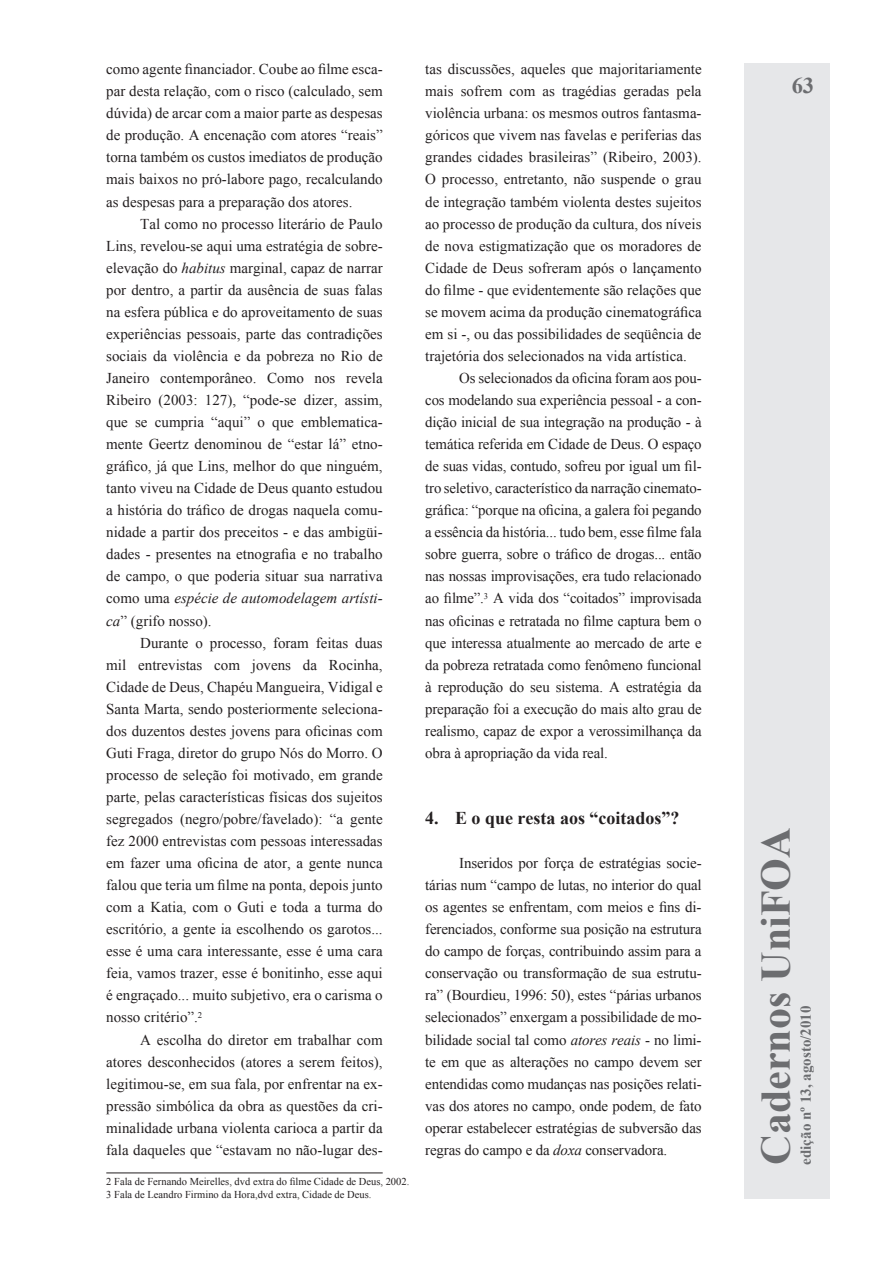
<style>
.page{position:relative;width:893px;height:1263px;background:#fff}
.page>*{position:absolute;margin:0;border:0;box-sizing:border-box;transform-origin:0 0}
.t1{font:700 42px "Times New Roman";color:#6c6d70}
.t2{font:700 22.5px "Times New Roman";color:#6c6d70}
.t3{font:700 18px "Times New Roman";color:#231f20}
.t4{font:15px/22px "Times New Roman";color:#231f20;text-align:justify}
.t5{font:700 15px "Times New Roman";color:#6c6d70}
.t6{font:10.5px/12.6px "Times New Roman";color:#231f20}
.s1{font-style:italic}
</style>
<div class="page">
<div style="left:744px;top:64px;width:85px;height:1135px;background:#e6e7e9"></div>
<hr style="left:106px;top:1172px;width:277px;height:1px;background:#231f20">
<p class="t4" style="left:106px;top:58px;width:278px">como agente financiador. Coube ao filme esca&shy;par desta relação, com o risco (calculado, sem dúvida) de arcar com a maior parte as despesas de produção. A encenação com atores “reais” torna também os custos imediatos de produção mais baixos no pró-labore pago, recalculando as despesas para a preparação dos atores.</p>
<p class="t4" style="left:106px;top:212px;width:278px;text-indent:34px">Tal como no processo literário de Paulo Lins, revelou-se aqui uma estratégia de sobre&shy;elevação do <span class="s1">habitus</span> marginal, capaz de narrar por dentro, a partir da ausência de suas falas na esfera pública e do aproveitamento de suas experiências pessoais, parte das contradições sociais da violência e da pobreza no Rio de Janeiro contemporâneo. Como nos revela Ribeiro (2003: 127), “pode-se dizer, assim, que se cumpria “aqui” o que emblematica&shy;mente Geertz denominou de “estar lá” etno&shy;gráfico, já que Lins, melhor do que ninguém, tanto viveu na Cidade de Deus quanto estudou a história do tráfico de drogas naquela comu&shy;nidade a partir dos preceitos - e das ambigüi&shy;dades - presentes na etnografia e no trabalho de campo, o que poderia situar sua narrativa como uma <span class="s1">espécie de automodelagem artísti&shy;ca</span>” (grifo nosso).</p>
<p class="t4" style="left:106px;top:631px;width:278px;text-indent:34px">Durante o processo, foram feitas duas mil entrevistas com jovens da Rocinha, Cidade de Deus, Chapéu Mangueira, Vidigal e Santa Marta, sendo posteriormente seleciona&shy;dos duzentos destes jovens para oficinas com Guti Fraga, diretor do grupo Nós do Morro. O processo de seleção foi motivado, em grande parte, pelas características físicas dos sujeitos segregados (negro/pobre/favelado): “a gente fez 2000 entrevistas com pessoas interessadas em fazer uma oficina de ator, a gente nunca falou que teria um filme na ponta, depois junto com a Katia, com o Guti e toda a turma do escritório, a gente ia escolhendo os garotos... esse é uma cara interessante, esse é uma cara feia, vamos trazer, esse é bonitinho, esse aqui é engraçado... muito subjetivo, era o carisma o nosso critério”.<sup>2</sup></p>
<p class="t4" style="left:106px;top:1028px;width:278px;text-indent:34px">A escolha do diretor em trabalhar com atores desconhecidos (atores a serem feitos), legitimou-se, em sua fala, por enfrentar na ex&shy;pressão simbólica da obra as questões da cri&shy;minalidade urbana violenta carioca a partir da fala daqueles que “estavam no não-lugar des-</p>
<p class="t6" style="left:106px;top:1175px;width:304px">2 Fala de Fernando Meirelles, dvd extra do filme Cidade de Deus, 2002.<br>3 Fala de Leandro Firmino da Hora,dvd extra, Cidade de Deus.</p>
<p class="t4" style="left:425px;top:58px;width:278px">tas discussões, aqueles que majoritariamente</p>
<p class="t4" style="left:425px;top:80px;width:278px">mais sofrem com as tragédias geradas pela</p>
<p class="t4" style="left:425px;top:102px;width:278px">violência urbana: os mesmos outros fantasma-</p>
<p class="t4" style="left:425px;top:124px;width:278px">góricos que vivem nas favelas e periferias das</p>
<p class="t4" style="left:425px;top:146px;width:278px">grandes cidades brasileiras” (Ribeiro, 2003).</p>
<p class="t4" style="left:425px;top:168px;width:278px">O processo, entretanto, não suspende o grau</p>
<p class="t4" style="left:425px;top:190px;width:278px">de integração também violenta destes sujeitos</p>
<p class="t4" style="left:425px;top:212px;width:278px">ao processo de produção da cultura, dos níveis</p>
<p class="t4" style="left:425px;top:234px;width:278px">de nova estigmatização que os moradores de</p>
<p class="t4" style="left:425px;top:256px;width:278px">Cidade de Deus sofreram após o lançamento</p>
<p class="t4" style="left:425px;top:278px;width:278px">do filme - que evidentemente são relações que</p>
<p class="t4" style="left:425px;top:300px;width:278px">se movem acima da produção cinematográfica</p>
<p class="t4" style="left:425px;top:323px;width:278px">em si -, ou das possibilidades de seqüência de</p>
<p class="t4" style="left:425px;top:345px;width:263px">trajetória dos selecionados na vida artística.</p>
<p class="t4" style="left:459px;top:367px;width:244px">Os selecionados da oficina foram aos pou-</p>
<p class="t4" style="left:425px;top:389px;width:278px">cos modelando sua experiência pessoal - a con-</p>
<p class="t4" style="left:425px;top:411px;width:278px">dição inicial de sua integração na produção - à</p>
<p class="t4" style="left:425px;top:433px;width:278px">temática referida em Cidade de Deus. O espaço</p>
<p class="t4" style="left:425px;top:455px;width:278px">de suas vidas, contudo, sofreu por igual um fil-</p>
<p class="t4" style="left:425px;top:477px;width:278px">tro seletivo, característico da narração cinemato-</p>
<p class="t4" style="left:425px;top:499px;width:278px">gráfica: “porque na oficina, a galera foi pegando</p>
<p class="t4" style="left:425px;top:521px;width:278px">a essência da história... tudo bem, esse filme fala</p>
<p class="t4" style="left:425px;top:543px;width:278px">sobre guerra, sobre o tráfico de drogas... então</p>
<p class="t4" style="left:425px;top:565px;width:278px">nas nossas improvisações, era tudo relacionado</p>
<p class="t4" style="left:425px;top:587px;width:278px">ao filme”.<sup>3</sup> A vida dos “coitados” improvisada</p>
<p class="t4" style="left:425px;top:609px;width:278px">nas oficinas e retratada no filme captura bem o</p>
<p class="t4" style="left:425px;top:631px;width:278px">que interessa atualmente ao mercado de arte e</p>
<p class="t4" style="left:425px;top:653px;width:278px">da pobreza retratada como fenômeno funcional</p>
<p class="t4" style="left:425px;top:675px;width:278px">à reprodução do seu sistema. A estratégia da</p>
<p class="t4" style="left:425px;top:697px;width:278px">preparação foi a execução do mais alto grau de</p>
<p class="t4" style="left:425px;top:719px;width:278px">realismo, capaz de expor a verossimilhança da</p>
<p class="t4" style="left:425px;top:741px;width:184px">obra à apropriação da vida real.</p>
<p class="t3" style="left:425px;top:805px;width:256px">4. E o que resta aos “coitados”?</p>
<p class="t4" style="left:425px;top:852px;width:278px;text-indent:34px">Inseridos por força de estratégias socie&shy;tárias num “campo de lutas, no interior do qual os agentes se enfrentam, com meios e fins di&shy;ferenciados, conforme sua posição na estrutura do campo de forças, contribuindo assim para a conservação ou transformação de sua estrutu&shy;ra” (Bourdieu, 1996: 50), estes “párias urbanos selecionados” enxergam a possibilidade de mo&shy;bilidade social tal como <span class="s1">atores reais</span> - no limi&shy;te em que as alterações no campo devem ser entendidas como mudanças nas posições relati&shy;vas dos atores no campo, onde podem, de fato operar estabelecer estratégias de subversão das regras do campo e da <span class="s1">doxa</span> conservadora.</p>
<h2 class="t2" style="left:792px;top:70px;width:24px">63</h2>
<h1 class="t1" style="left:747px;top:1165px;width:339px;rotate:-90deg">Cadernos UniFOA</h1>
<p class="t5" style="left:795px;top:1165px;width:161px;rotate:-90deg">edição nº 13, agosto/2010</p>
</div>
